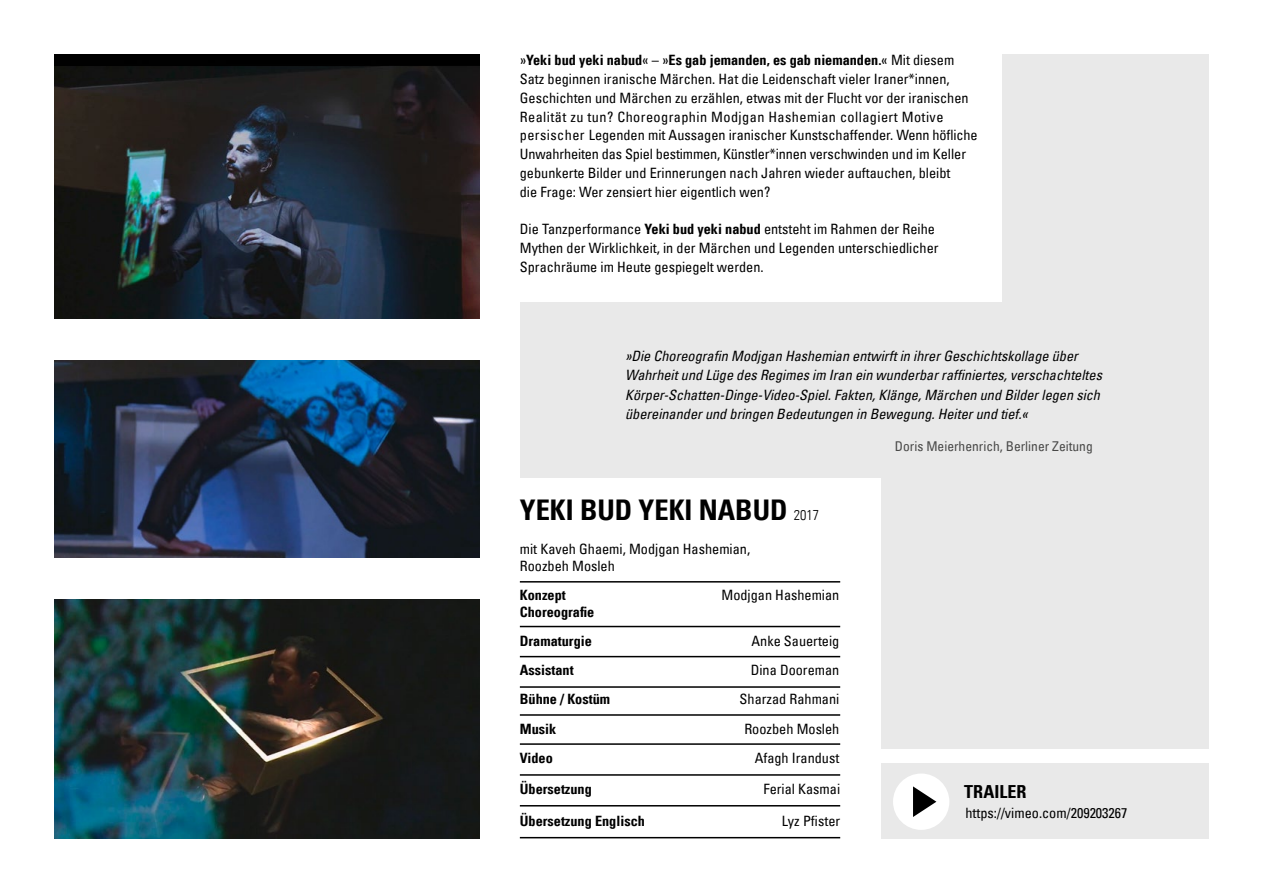
<style>
.page{position:relative;width:1263px;height:893px;background:#fff}
.page>*{position:absolute;margin:0;border:0;box-sizing:border-box;transform-origin:0 0}
.t1{font:700 condensed 28.5px "Univers LT";color:#000}
.t2{font:700 condensed 18px "Univers LT";color:#000}
.t3{font:condensed 14.25px/18.8px "Univers LT";color:#000}
.t4{font:italic condensed 14.25px/19.5px "Univers LT";color:#000}
.t5{font:700 condensed 14.25px/29.2px "Univers LT";color:#000}
.t6{font:condensed 13.5px "Univers LT";color:#484847}
.s1{font-weight:700}
.s2{font-weight:300;font-size:14.25px}
</style>
<div class="page">
<img style="left:54px;top:360px;width:426px;height:198px">
<img style="left:54px;top:599px;width:426px;height:240px">
<img style="left:54px;top:54px;width:426px;height:265px">
<div style="left:881px;top:477px;width:328px;height:271px;background:#e9e9e9"></div>
<div style="left:1002px;top:54px;width:207px;height:443px;background:#e9e9e9"></div>
<div style="left:520px;top:302px;width:562px;height:175px;background:#e9e9e9"></div>
<hr style="left:520px;top:581px;width:320px;height:2px;background:#000">
<hr style="left:520px;top:686px;width:320px;height:2px;background:#000">
<hr style="left:520px;top:714px;width:320px;height:2px;background:#000">
<hr style="left:520px;top:743px;width:320px;height:2px;background:#000">
<hr style="left:520px;top:626px;width:320px;height:1px;background:#000">
<hr style="left:520px;top:656px;width:320px;height:1px;background:#000">
<hr style="left:520px;top:774px;width:320px;height:2px;background:#000">
<hr style="left:520px;top:805px;width:320px;height:1px;background:#000">
<hr style="left:520px;top:837px;width:320px;height:1px;background:#000">
<div style="left:881px;top:763px;width:328px;height:75px;background:#e9e9e9"></div>
<div style="left:893px;top:773px;width:56px;height:57px;background:#fff;border-radius:50%"></div>
<svg style="left:913px;top:786px;width:23px;height:31px"></svg>
<p class="t3" style="left:520px;top:51px;width:459px">»<span class="s1">Yeki bud yeki nabud</span>« – »<span class="s1">Es gab jemanden, es gab niemanden.</span>« Mit diesem Satz beginnen iranische Märchen. Hat die Leidenschaft vieler Iraner*innen, Geschichten und Märchen zu erzählen, etwas mit der Flucht vor der iranischen Realität zu tun? Choreographin Modjgan Hashemian collagiert Motive persischer Legenden mit Aussagen iranischer Kunstschaffender. Wenn höfliche Unwahrheiten das Spiel bestimmen, Künstler*innen verschwinden und im Keller gebunkerte Bilder und Erinnerungen nach Jahren wieder auftauchen, bleibt<br>die Frage: Wer zensiert hier eigentlich wen?</p>
<p class="t3" style="left:520px;top:220px;width:420px">Die Tanzperformance <span class="s1">Yeki bud yeki nabud</span> entsteht im Rahmen der Reihe<br>Mythen der Wirklichkeit, in der Märchen und Legenden unterschiedlicher<br>Sprachräume im Heute gespiegelt werden.</p>
<p class="t4" style="left:625px;top:346px;width:478px">»Die Choreografin Modjgan Hashemian entwirft in ihrer Geschichtskollage über Wahrheit und Lüge des Regimes im Iran ein wunderbar raffiniertes, verschachteltes Körper-Schatten-Dinge-Video-Spiel. Fakten, Klänge, Märchen und Bilder legen sich übereinander und bringen Bedeutungen in Bewegung. Heiter und tief.«</p>
<p class="t6" style="left:895px;top:438px;width:199px">Doris Meierhenrich, Berliner Zeitung</p>
<h1 class="t1" style="left:520px;top:492px;width:301px">YEKI BUD YEKI NABUD <span class="s2">2017</span></h1>
<p class="t3" style="left:520px;top:541px;width:232px;line-height:16.5px">mit Kaveh Ghaemi, Modjgan Hashemian,<br>Roozbeh Mosleh</p>
<p class="t5" style="left:520px;top:580px;width:47px">Konzept</p>
<p class="t3" style="left:721px;top:585px;width:119px">Modjgan Hashemian</p>
<p class="t5" style="left:520px;top:597px;width:76px">Choreografie<br>Dramaturgie</p>
<p class="t3" style="left:751px;top:631px;width:89px">Anke Sauerteig</p>
<p class="t5" style="left:520px;top:655px;width:55px">Assistant</p>
<p class="t3" style="left:751px;top:660px;width:90px">Dina Dooreman</p>
<p class="t5" style="left:520px;top:685px;width:92px">Bühne / Kostüm</p>
<p class="t3" style="left:740px;top:690px;width:101px">Sharzad Rahmani</p>
<p class="t5" style="left:520px;top:714px;width:38px">Musik</p>
<p class="t3" style="left:744px;top:719px;width:96px">Roozbeh Mosleh</p>
<p class="t5" style="left:520px;top:743px;width:35px">Video</p>
<p class="t3" style="left:755px;top:748px;width:86px">Afagh Irandust</p>
<p class="t5" style="left:520px;top:775px;width:74px">Übersetzung</p>
<p class="t3" style="left:763px;top:780px;width:78px">Ferial Kasmai</p>
<p class="t5" style="left:520px;top:806px;width:127px">Übersetzung Englisch</p>
<p class="t3" style="left:782px;top:811px;width:60px">Lyz Pfister</p>
<p class="t2" style="left:964px;top:781px;width:64px">TRAILER</p>
<p class="t3" style="left:965px;top:804px;width:164px">https://vimeo.com/209203267</p>
</div>
